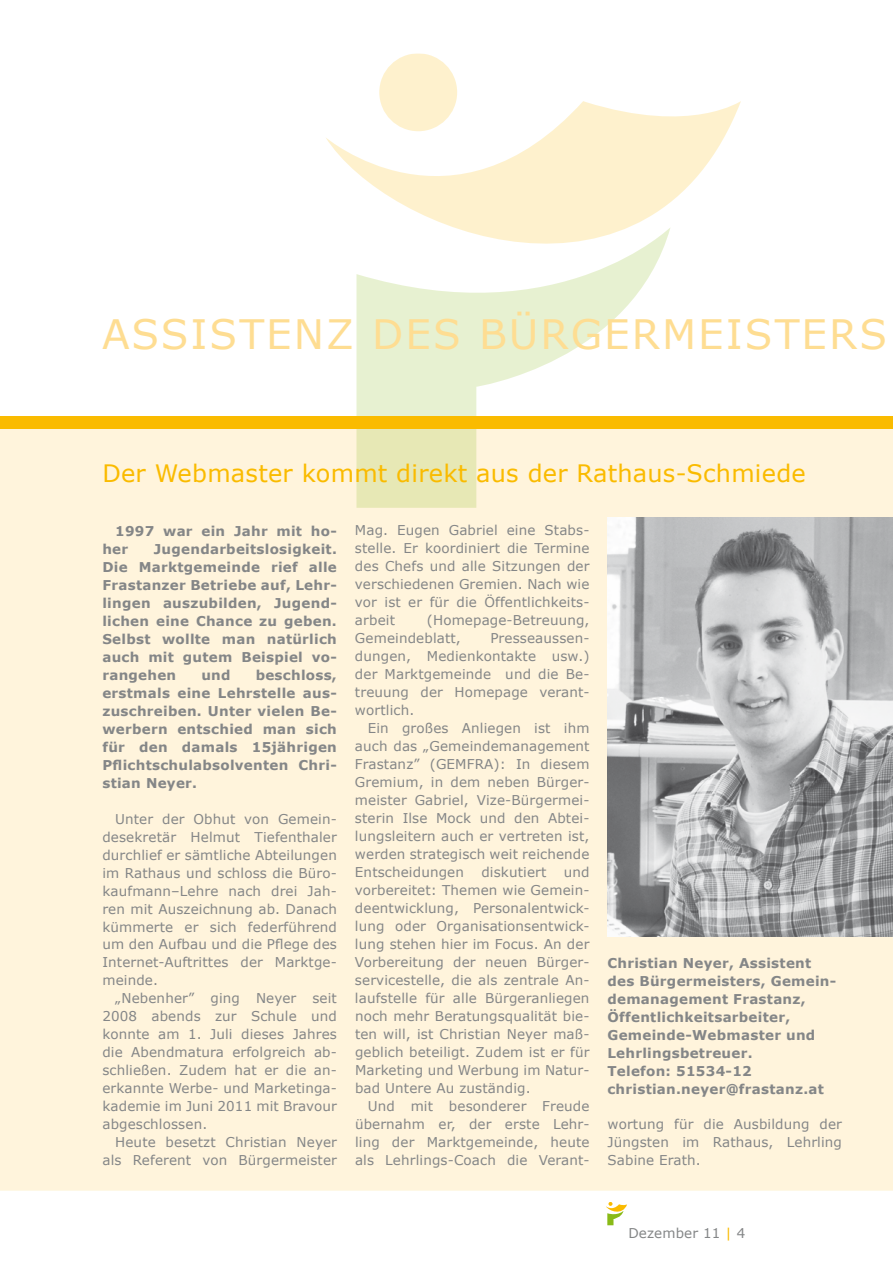
<style>
.page{position:relative;width:893px;height:1263px;background:#fff}
.page>*{position:absolute;margin:0;border:0;box-sizing:border-box;transform-origin:0 0}
.t1{font:40.5px "Verdana";letter-spacing:.05em;color:#fedd92}
.t2{font:24px "Verdana";letter-spacing:.01em;color:#fabb00}
.t3{font:13.5px/18px "Verdana";letter-spacing:.01em;color:#848687;text-align:justify}
.t4{font:700 13.5px/18px "Verdana";letter-spacing:.02em;color:#848687}
.s1{color:#fabb00}
</style>
<div class="page">
<div style="left:0;top:416px;width:893px;height:774px;background:#fff4dc"></div>
<svg style="left:356px;top:333px;width:242px;height:175px"></svg>
<div style="left:379px;top:53px;width:78px;height:78px;background:#fef1cd;border-radius:50%"></div>
<svg style="left:326px;top:100px;width:415px;height:233px"></svg>
<svg style="left:606px;top:1202px;width:21px;height:24px"></svg>
<hr style="left:892px;top:417px;width:1px;height:773px;background:#f9ba05">
<div style="left:0;top:416px;width:893px;height:13px;background:#fabb00"></div>
<img style="left:607px;top:517px;width:286px;height:419px">
<h1 class="t1" style="left:102px;top:308px;width:787px">Assistenz d es Bürgermeisters</h1>
<h2 class="t2" style="left:102px;top:458px;width:705px">Der Webmaster kommt direkt aus der Rathaus-Schmiede</h2>
<p class="t4" style="left:102px;top:522px;width:236px;text-indent:13px">1997 war ein Jahr mit ho&shy;her</p>
<p class="t4" style="left:102px;top:540px;width:236px;text-align:justify;text-indent:51px">Jugendarbeitslosigkeit.<br>Die Marktgemeinde rief alle Frastanzer Betriebe auf, Lehr&shy;lingen auszubilden, Jugend&shy;lichen eine Chance zu geben.<br>Selbst wollte man natürlich auch mit gutem Beispiel vo&shy;rangehen</p>
<p class="t4" style="left:102px;top:666px;width:236px;text-align:justify;text-indent:153px">beschloss, erstmals eine Lehrstelle aus&shy;zuschreiben. Unter vielen Be&shy;werbern entschied man sich für den damals 15jährigen Pflichtschulabsolventen Chri&shy;stian Neyer.</p>
<p class="t3" style="left:102px;top:810px;width:236px;text-indent:13px">U nter der Obhut von Gemein&shy;desekretär Helmut Tiefenthaler durchlief er sämtliche Abteilungen im Rathaus und schloss die Büro&shy;kaufmann–Lehre nach drei Jah&shy;ren mit Auszeichnung ab. Danach kümmerte er sich federführend um den Aufbau und die Pflege des Internet-Auftrittes der M arktge&shy;meinde.</p>
<p class="t3" style="left:102px;top:990px;width:236px;text-indent:13px">„Nebenher” ging Neyer seit 2008 abends zur Schule und konnte am 1. Juli dieses Jahres die Abendmatura erfolgreich ab&shy;schließen. Zudem hat er die an&shy;erkannte Werbe- und Marketinga&shy;kademie im Juni 2011 mit Bravour abgeschlossen.</p>
<p class="t3" style="left:102px;top:1134px;width:236px;text-align:right">H eute besetzt Christian N eyer als Referent von Bürgermeister</p>
<p class="t4" style="left:201px;top:666px;width:31px">und</p>
<p class="t3" style="left:355px;top:522px;width:236px">Mag. Eugen Gabriel eine Stabs&shy;stelle. Er koordiniert die Termine des Chefs und alle Sitzungen der verschiedenen Gremien. Nach wie vor ist er für die Öffentlichkeits&shy;arbeit</p>
<p class="t3" style="left:355px;top:612px;width:236px;text-indent:72px">(Homepage-Betreuung,<br>Gemeindeblatt,</p>
<p class="t3" style="left:355px;top:630px;width:236px;text-indent:135px">Presseaussen&shy;dungen, Medienkontakte usw.) der Marktgemeinde und die Be&shy;treuung der Homepage verant&shy;wortlich.</p>
<p class="t3" style="left:355px;top:720px;width:236px;text-indent:13px">Ein großes Anliegen ist ihm auch das „Gemeindemanagement Frastanz” (GEM</p>
<p class="t3" style="left:355px;top:756px;width:236px;text-indent:112px">FRA): In diesem Gremium, in dem neben Bürger&shy;meister Gabriel, Vize-Bürgermei&shy;sterin Ilse Mock und den Abtei&shy;lungsleitern auch er vertreten ist, werden strategisch weit reichende Entscheidungen</p>
<p class="t3" style="left:355px;top:864px;width:236px;text-indent:209px">und vorbereitet: Themen wie Gemein&shy;deentwicklung, Personalentwick&shy;lung oder Organisationsentwick&shy;lung stehen hier im Focus. An der Vorbereitung der neuen Bürger&shy;servicestelle, die als zentrale An&shy;laufstelle für alle Bürgeranliegen noch mehr Beratungsqualität bie&shy;ten will, ist Christian Neyer maß&shy;geblich beteiligt. Zudem ist er für Marketing und Werbung im Natur&shy;bad U ntere Au zuständig.</p>
<p class="t3" style="left:355px;top:1097px;width:236px;text-indent:13px">U nd mit besonderer Freude übernahm er, der erste Lehr&shy;ling der Marktgemeinde, heute als Lehrlings-Coach die Verant-</p>
<p class="t3" style="left:481px;top:864px;width:67px">diskutiert</p>
<p class="t4" style="left:607px;top:954px;width:230px">Christian Neyer, Assistent des Bürgermeisters, Gemein&shy;demanagement Frastanz,<br>Öffentlichkeitsarbeiter,<br>Gemeinde-Webmaster und<br>Lehrlingsbetreuer.<br>Telefon: 51534-12 christian.neyer@frastanz.at</p>
<p class="t3" style="left:607px;top:1115px;width:236px">wortung für die Ausbildung der Jüngsten im Rathaus, Lehrling Sabine Erath.</p>
<p class="t3" style="left:628px;top:1224px;width:118px">Dezember 11 <span class="s1">|</span> 4</p>
</div>
